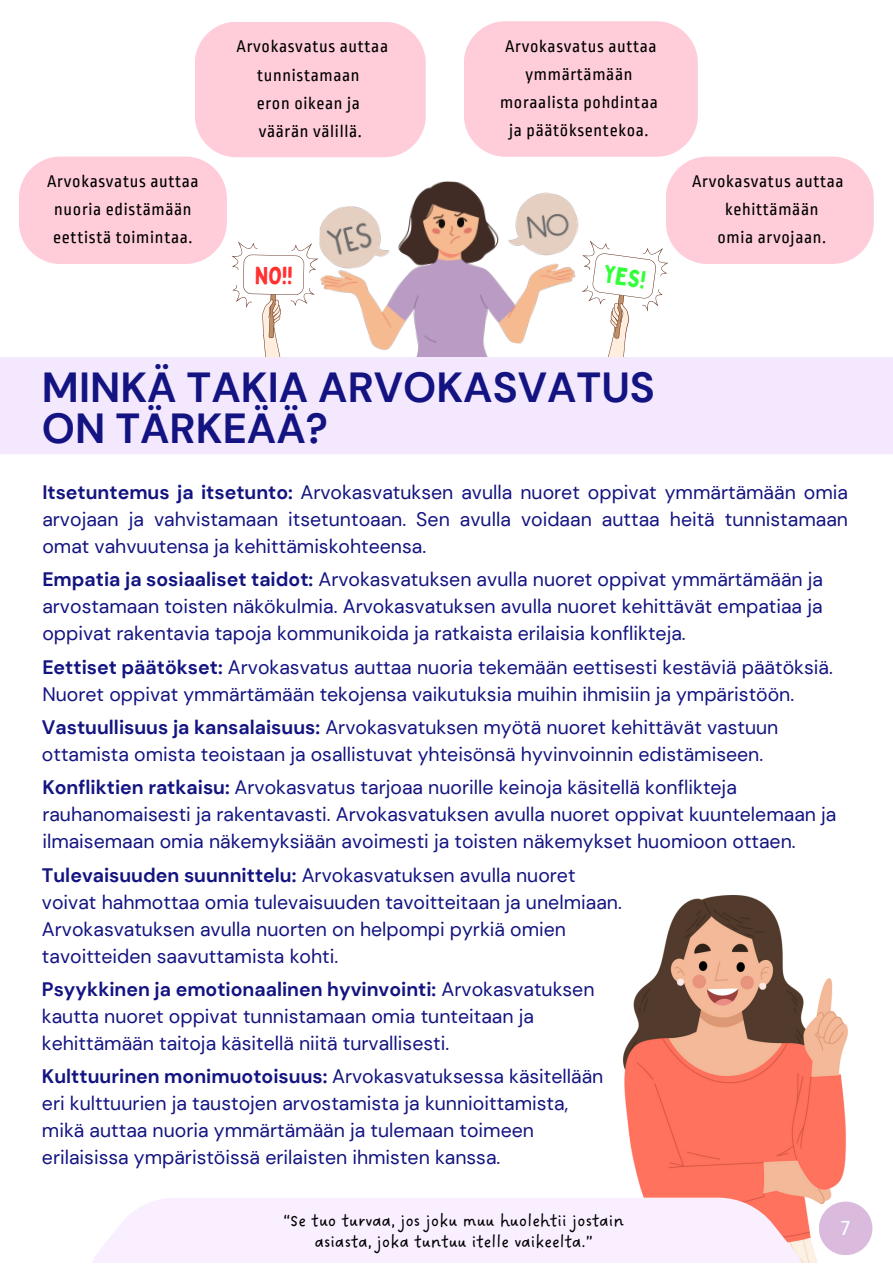
<style>
.page{position:relative;width:893px;height:1264px;background:#fff}
.page>*{position:absolute;margin:0;border:0;box-sizing:border-box;transform-origin:0 0}
.t1{font:700 42px "DM Sans";color:#131481}
.t2{font:24.45px "Bobby Jones";color:#31ff39}
.t3{font:24.3px "Bobby Jones";color:#ff3131}
.t4{font:23.4px "Ropa Sans";color:#f6ffff}
.t5{font:19.5px/27px "DM Sans";color:#131481}
.t6{font:700 19.5px "DM Sans";color:#131481}
.t7{font:18px/21.3px "DO Sans Regular";color:#000;text-align:center}
.t8{font:17.85px/28px "Ropa Sans";letter-spacing:.04em;color:#000;text-align:center}
.s1{font-weight:700}
.s2{font-weight:400}
</style>
<div class="page">
<img style="left:623px;top:895px;width:224px;height:367px">
<svg style="left:92px;top:1197px;width:710px;height:65px;fill:#faefff"></svg>
<div style="left:818px;top:1201px;width:54px;height:54px;background:#dabadd;border-radius:50%"></div>
<img style="left:319px;top:181px;width:260px;height:176px">
<svg style="left:232px;top:235px;width:101px;height:122px"></svg>
<svg style="left:556px;top:231px;width:112px;height:126px"></svg>
<div style="left:0;top:357px;width:892px;height:97px;background:#f4e8ff"></div>
<div style="left:195px;top:22px;width:231px;height:135px;background:#ffcdda;border-radius:42px"></div>
<div style="left:19px;top:156px;width:208px;height:108px;background:#ffcdda;border-radius:42px"></div>
<div style="left:665px;top:156px;width:208px;height:108px;background:#ffcdda;border-radius:42px"></div>
<div style="left:464px;top:21px;width:233px;height:136px;background:#ffcdda;border-radius:42px"></div>
<p class="t8" style="left:236px;top:33px;width:153px">Arvokasvatus auttaa tunnistamaan</p>
<p class="t8" style="left:257px;top:89px;width:105px">eron oikean ja</p>
<p class="t8" style="left:259px;top:117px;width:105px">väärän välillä.</p>
<p class="t8" style="left:505px;top:32px;width:153px">Arvokasvatus auttaa ymmärtämään</p>
<p class="t8" style="left:500px;top:89px;width:159px">moraalista pohdintaa</p>
<p class="t8" style="left:509px;top:117px;width:141px">ja päätöksentekoa.</p>
<p class="t8" style="left:47px;top:168px;width:153px">Arvokasvatus auttaa nuoria edistämään eettistä toimintaa.</p>
<p class="t8" style="left:692px;top:168px;width:153px">Arvokasvatus auttaa</p>
<p class="t8" style="left:725px;top:196px;width:95px">kehittämään</p>
<p class="t8" style="left:717px;top:224px;width:110px">omia arvojaan.</p>
<p class="t3" style="left:255px;top:260px;width:39px;rotate:1deg">NO!!</p>
<p class="t2" style="left:606px;top:258px;width:44px;rotate:8deg">YES!</p>
<p class="t1" style="left:42px;top:360px;width:614px">MINKÄ TAKIA ARVOKASVATUS</p>
<p class="t1" style="left:42px;top:401px;width:287px">ON TÄRKEÄÄ?</p>
<p class="t5" style="left:42px;top:478px;width:807px;text-align:justify"><span class="s1">Itsetuntemus ja itsetunto:</span> Arvokasvatuksen avulla nuoret oppivat ymmärtämään omia arvojaan ja vahvistamaan itsetuntoaan. Sen avulla voidaan auttaa heitä tunnistamaan omat vahvuutensa ja kehittämiskohteensa.</p>
<p class="t5" style="left:42px;top:566px;width:782px;text-align:justify"><span class="s1">Empatia ja sosiaaliset taidot:</span> Arvokasvatuksen avulla nuoret oppivat ymmärtämään ja arvostamaan toisten näkökulmia. Arvokasvatuksen avulla nuoret kehittävät empatiaa ja oppivat rakentavia tapoja kommunikoida ja ratkaista erilaisia konflikteja.</p>
<p class="t5" style="left:42px;top:653px;width:791px"><span class="s1">Eettiset päätökset:</span> Arvokasvatus auttaa nuoria tekemään eettisesti kestäviä päätöksiä.<br>Nuoret oppivat ymmärtämään tekojensa vaikutuksia muihin ihmisiin ja ympäristöön.</p>
<p class="t5" style="left:42px;top:713px;width:738px"><span class="s1">Vastuullisuus ja kansalaisuus:</span> Arvokasvatuksen myötä nuoret kehittävät vastuun ottamista omista teoistaan ja osallistuvat yhteisönsä hyvinvoinnin edistämiseen.</p>
<p class="t5" style="left:42px;top:774px;width:795px"><span class="s1">Konfliktien ratkaisu:</span> Arvokasvatus tarjoaa nuorille keinoja käsitellä konflikteja rauhanomaisesti ja rakentavasti. Arvokasvatuksen avulla nuoret oppivat kuuntelemaan ja ilmaisemaan omia näkemyksiään avoimesti ja toisten näkemykset huomioon ottaen.</p>
<p class="t5" style="left:42px;top:861px;width:581px"><span class="s1">Tulevaisuuden suunnittelu:</span> Arvokasvatuksen avulla nuoret voivat hahmottaa omia tulevaisuuden tavoitteitaan ja unelmiaan.<br>Arvokasvatuksen avulla nuorten on helpompi pyrkiä omien tavoitteiden saavuttamista kohti.</p>
<p class="t6" style="left:42px;top:976px;width:554px">Psyykkinen ja emotionaalinen hyvinvointi: <span class="s2">Arvokasvatuksen</span></p>
<p class="t5" style="left:42px;top:1002px;width:493px">kautta nuoret oppivat tunnistamaan omia tunteitaan ja</p>
<p class="t5" style="left:42px;top:1029px;width:409px">kehittämään taitoja käsitellä niitä turvallisesti.</p>
<p class="t5" style="left:42px;top:1063px;width:563px"><span class="s1">Kulttuurinen monimuotoisuus:</span> Arvokasvatuksessa käsitellään eri kulttuurien ja taustojen arvostamista ja kunnioittamista, mikä auttaa nuoria ymmärtämään ja tulemaan toimeen erilaisissa ympäristöissä erilaisten ihmisten kanssa.</p>
<p class="t7" style="left:283px;top:1210px;width:342px">“Se tuo turvaa, jos joku muu huolehtii jostain asiasta, joka tuntuu itelle vaikeelta.”</p>
<p class="t4" style="left:841px;top:1215px;width:10px">7</p>
</div>
